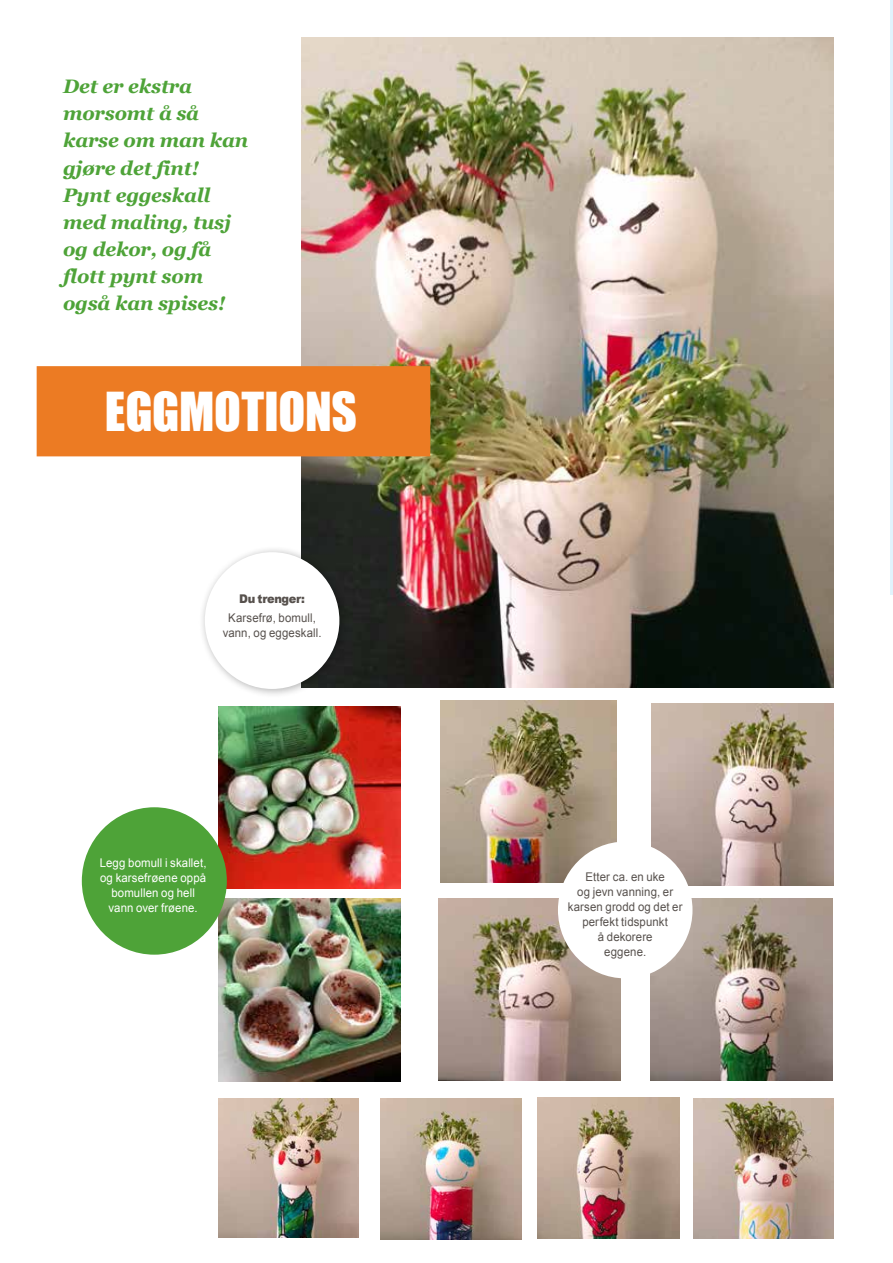
<style>
.page{position:relative;width:893px;height:1263px;background:#fff}
.page>*{position:absolute;margin:0;border:0;box-sizing:border-box;transform-origin:0 0}
.t1{font:49.35px "Impact";letter-spacing:-.005em;color:#fff}
.t2{font:italic 700 19.5px/27px "Georgia";letter-spacing:-.01em;color:#4ea338}
.t3{font:12px/15px "Arial";letter-spacing:.01em;color:#57514d;text-align:center;scale:.95 1}
.t4{font:12px/15px "Arial";letter-spacing:.01em;color:#fff;text-align:center;scale:.95 1}
.t5{font:900 12px "Arial";letter-spacing:-.025em;color:#57514d;scale:.95 1}
</style>
<div class="page">
<hr style="left:890px;top:0;width:3px;height:594px;background:#e1f3fc">
<img style="left:302px;top:38px;width:532px;height:649px">
<img style="left:439px;top:898px;width:182px;height:182px">
<img style="left:218px;top:899px;width:183px;height:182px">
<img style="left:440px;top:700px;width:177px;height:182px">
<img style="left:218px;top:707px;width:183px;height:182px">
<img style="left:651px;top:704px;width:182px;height:181px">
<img style="left:650px;top:898px;width:182px;height:182px">
<div style="left:37px;top:366px;width:393px;height:90px;background:#ec7b23"></div>
<div style="left:198px;top:545px;width:151px;height:154px;background:#000;opacity:.3"></div>
<div style="left:205px;top:552px;width:134px;height:137px;background:#fff;border-radius:50%"></div>
<div style="left:558px;top:841px;width:134px;height:137px;background:#fff;border-radius:50%"></div>
<div style="left:82px;top:807px;width:145px;height:148px;background:#4ea338;border-radius:50%"></div>
<img style="left:219px;top:1098px;width:140px;height:140px">
<img style="left:380px;top:1098px;width:142px;height:141px">
<img style="left:693px;top:1098px;width:141px;height:140px">
<img style="left:538px;top:1097px;width:141px;height:141px">
<p class="t2" style="left:63px;top:72px;width:187px">Det er ekstra morsomt å så karse om man kan gjøre det fint!<br>Pynt eggeskall med maling, tusj og dekor, og få flott pynt som også kan spises!</p>
<h1 class="t1" style="left:105px;top:373px;width:254px">EGGMOTIONS</h1>
<p class="t5" style="left:239px;top:589px;width:71px">Du trenger:</p>
<p class="t3" style="left:223px;top:610px;width:106px">Karsefrø, bomull, vann, og eggeskall.</p>
<p class="t4" style="left:100px;top:856px;width:114px">Legg bomull i skallet, og karsefrøene oppå bomullen og hell vann over frøene.</p>
<p class="t3" style="left:568px;top:870px;width:122px">Etter ca. en uke<br>og jevn vanning, er karsen grodd og det er perfekt tidspunkt<br>å dekorere<br>eggene.</p>
</div>
